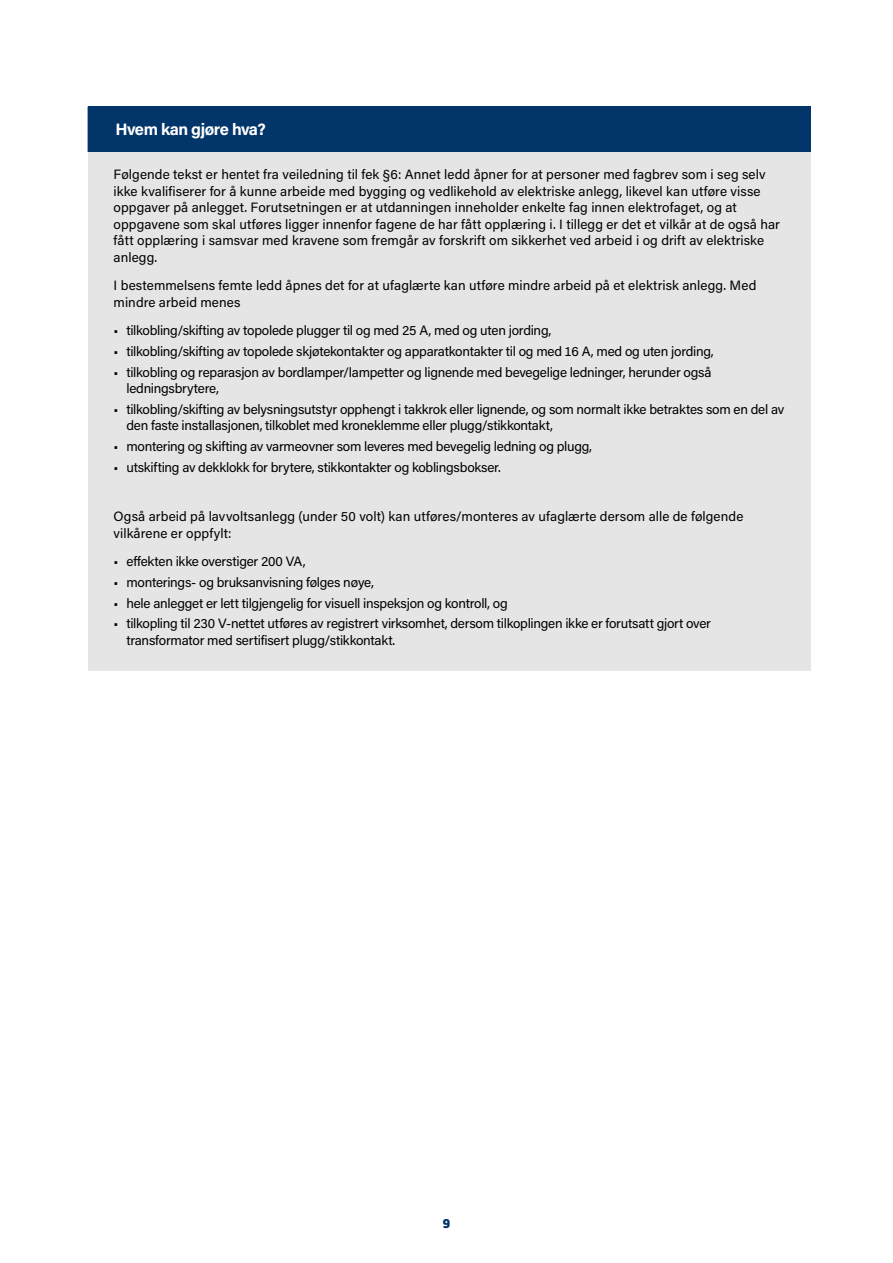
<style>
.page{position:relative;width:893px;height:1263px;background:#fff}
.page>*{position:absolute;margin:0;border:0;box-sizing:border-box;transform-origin:0 0}
.tittel_faktaboks_hvi{font:700 16.5px "Acumin Pro";letter-spacing:-.03em;color:#fff}
.acumin_faktatekst{font:13.5px/16.5px "Acumin Pro";letter-spacing:-.01em;color:#000}
.acumin_faktatekst-2{font:13.5px/16.5px "Acumin Pro";letter-spacing:.01em;color:#000}
.t1{font:900 12px "Neo Sans W1 G";color:#02356a}
</style>
<div class="page">
<div style="left:88px;top:107px;width:722px;height:45px;background:#02356a"></div>
<div style="left:88px;top:152px;width:722px;height:518px;background:#e5e5e5"></div>
<hr style="left:88px;top:106px;width:722px;height:1px;background:#02356a">
<p class="tittel_faktaboks_hvi" style="left:115px;top:118px;width:152px">Hvem kan gjøre hva?</p>
<p class="acumin_faktatekst" style="left:114px;top:165px;width:668px">Følgende tekst er hentet fra veiledning til fek §6: Annet ledd åpner for at personer med fagbrev som i seg selv ikke kvalifiserer for å kunne arbeide med bygging og vedlikehold av elektriske anlegg, likevel kan utføre visse oppgaver på anlegget. Forutsetningen er at utdanningen inneholder enkelte fag innen elektrofaget, og at oppgavene som skal utføres ligger innenfor fagene de har fått opplæring i. I tillegg er det et vilkår at de også har fått opplæring i samsvar med kravene som fremgår av forskrift om sikkerhet ved arbeid i og drift av elektriske anlegg.</p>
<p class="acumin_faktatekst-2" style="left:114px;top:276px;width:644px">I bestemmelsens femte ledd åpnes det for at ufaglærte kan utføre mindre arbeid på et elektrisk anlegg. Med mindre arbeid menes</p>
<p class="acumin_faktatekst" style="left:114px;top:321px;width:439px">• tilkobling/skifting av topolede plugger til og med 25 A, med og uten jording,</p>
<p class="acumin_faktatekst" style="left:114px;top:342px;width:602px">• tilkobling/skifting av topolede skjøtekontakter og apparatkontakter til og med 16 A, med og uten jording,</p>
<p class="acumin_faktatekst" style="left:126px;top:363px;width:587px;text-indent:-13px">• tilkobling og reparasjon av bordlamper/lampetter og lignende med bevegelige ledninger, herunder også ledningsbrytere,</p>
<p class="acumin_faktatekst" style="left:126px;top:400px;width:659px;text-indent:-13px">• tilkobling/skifting av belysningsutstyr opphengt i takkrok eller lignende, og som normalt ikke betraktes som en del av den faste installasjonen, tilkoblet med kroneklemme eller plugg/stikkontakt,</p>
<p class="acumin_faktatekst" style="left:114px;top:437px;width:480px">• montering og skifting av varmeovner som leveres med bevegelig ledning og plugg,</p>
<p class="acumin_faktatekst" style="left:114px;top:458px;width:389px">• utskifting av dekklokk for brytere, stikkontakter og koblingsbokser.</p>
<p class="acumin_faktatekst-2" style="left:114px;top:507px;width:631px">Også arbeid på lavvoltsanlegg (under 50 volt) kan utføres/monteres av ufaglærte dersom alle de følgende vilkårene er oppfylt:</p>
<p class="acumin_faktatekst" style="left:114px;top:552px;width:193px">• effekten ikke overstiger 200 VA,</p>
<p class="acumin_faktatekst" style="left:114px;top:573px;width:262px">• monterings- og bruksanvisning følges nøye,</p>
<p class="acumin_faktatekst" style="left:114px;top:594px;width:396px">• hele anlegget er lett tilgjengelig for visuell inspeksjon og kontroll, og</p>
<p class="acumin_faktatekst" style="left:126px;top:615px;width:586px;text-indent:-13px">• tilkopling til 230 V-nettet utføres av registrert virksomhet, dersom tilkoplingen ikke er forutsatt gjort over transformator med sertifisert plugg/stikkontakt.</p>
<p class="t1" style="left:442px;top:1216px;width:9px">9</p>
</div>
